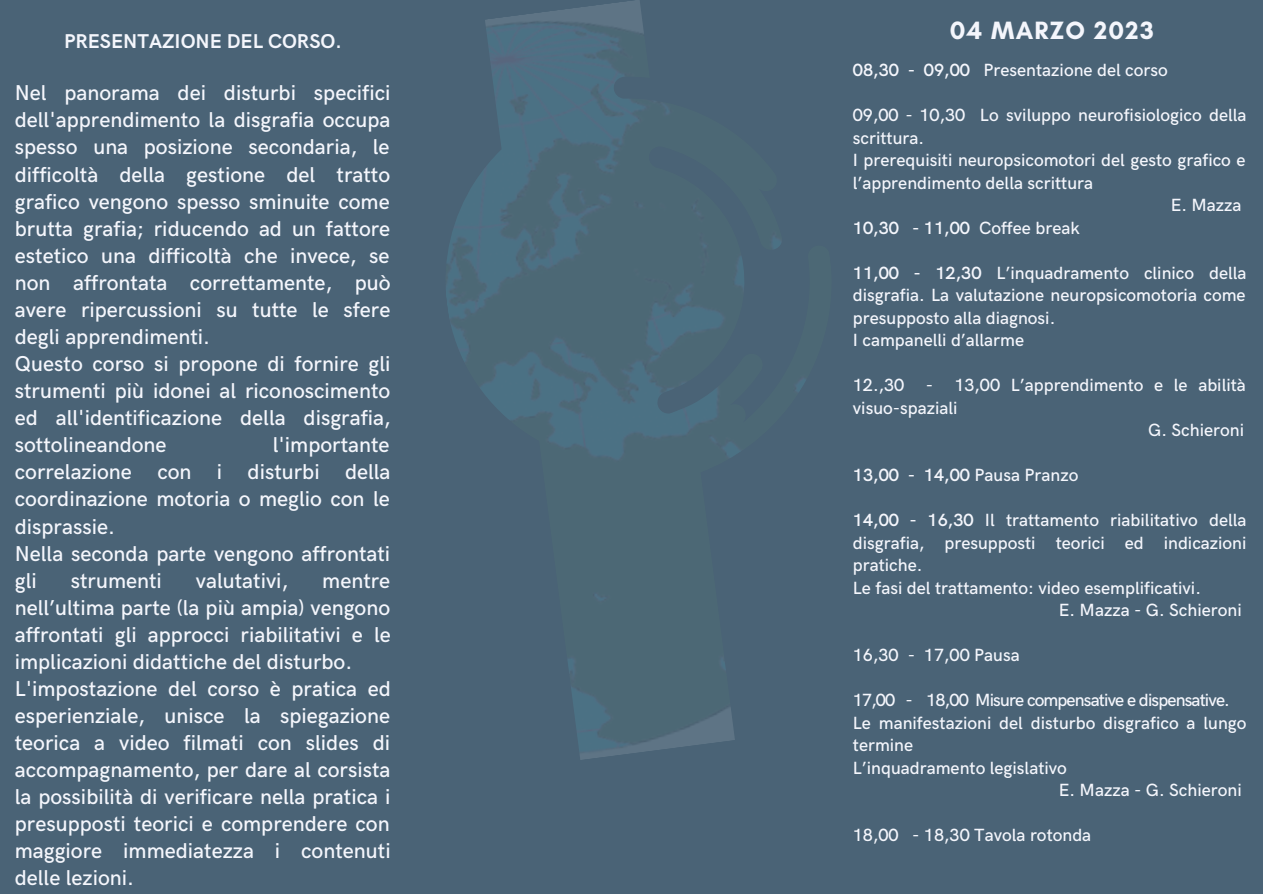
<style>
.page{position:relative;width:1263px;height:894px;background:#fff}
.page>*{position:absolute;margin:0;border:0;box-sizing:border-box;transform-origin:0 0}
.t1{font:700 25.5px "Glacial Indifference";letter-spacing:.05em;color:#f4f6fc}
.t2{font:500 21.6px/27px "HK Grotesk";color:#f4f6fc}
.t3{font:700 20.1px "HK Grotesk";color:#f4f6fc}
.t4{font:500 17.7px/22.5px "HK Grotesk";color:#f4f6fc}
.t5{font:600 17.7px "HK Grotesk";color:#f4f6fc}
.t6{font:500 17.7px "HK Grotesk";letter-spacing:-.05em;color:#f4f6fc}
.s1{font-weight:600}
.s2{font-weight:500}
</style>
<div class="page">
<div style="left:0;top:0;width:1263px;height:893px;background:#4a6376"></div>
<img style="left:446px;top:0;width:360px;height:760px">
<p class="t3" style="left:64px;top:30px;width:279px">PRESENTAZIONE DEL CORSO.</p>
<p class="t2" style="left:15px;top:80px;width:377px">Nel panorama dei disturbi specifici dell'apprendimento la disgrafia occupa spesso una posizione secondaria, le difficoltà della gestione del tratto grafico vengono spesso sminuite come brutta grafia; riducendo ad un fattore estetico una difficoltà che invece, se non affrontata correttamente, può avere ripercussioni su tutte le sfere degli apprendimenti.<br>Questo corso si propone di fornire gli strumenti più idonei al riconoscimento ed all'identificazione della disgrafia, sottolineandone</p>
<p class="t2" style="left:15px;top:432px;width:377px;text-indent:258px">l'importante correlazione con i disturbi della coordinazione motoria o meglio con le disprassie.<br>Nella seconda parte vengono affrontati gli</p>
<p class="t2" style="left:71px;top:567px;width:93px">strumenti</p>
<p class="t2" style="left:196px;top:567px;width:94px">valutativi,</p>
<p class="t2" style="left:15px;top:567px;width:378px;text-indent:307px">mentre nell’ultima parte (la più ampia) vengono affrontati gli approcci riabilitativi e le implicazioni didattiche del disturbo.<br>L'impostazione del corso è pratica ed esperienziale, unisce la spiegazione teorica a video filmati con slides di accompagnamento, per dare al corsista la possibilità di verificare nella pratica i presupposti teorici e comprendere con maggiore immediatezza i contenuti delle lezioni.</p>
<p class="t1" style="left:950px;top:15px;width:205px">04 MARZO 2023</p>
<p class="t4" style="left:853px;top:59px;width:316px"><span class="s1">08,30 - 09,00</span> Presentazione del corso</p>
<p class="t4" style="left:853px;top:104px;width:395px">09,00 - 10,30 Lo sviluppo neurofisiologico della</p>
<p class="t4" style="left:853px;top:127px;width:73px">scrittura.</p>
<p class="t4" style="left:853px;top:149px;width:394px">I prerequisiti neuropsicomotori del gesto grafico e</p>
<p class="t4" style="left:853px;top:172px;width:242px">l’apprendimento della scrittura</p>
<p class="t4" style="left:1171px;top:194px;width:72px">E. Mazza</p>
<p class="t5" style="left:853px;top:217px;width:228px">10,30 - 11,00 <span class="s2">Coffee break</span></p>
<p class="t4" style="left:853px;top:262px;width:395px"><span class="s1">11,00 - 12,30</span> L’inquadramento clinico della disgrafia. La valutazione neuropsicomotoria come presupposto alla diagnosi.<br>I campanelli d’allarme</p>
<p class="t4" style="left:853px;top:374px;width:395px">12.,30 - 13,00 L’apprendimento e le abilità</p>
<p class="t4" style="left:853px;top:397px;width:106px">visuo-spaziali</p>
<p class="t4" style="left:1148px;top:419px;width:97px">G. Schieroni</p>
<p class="t5" style="left:853px;top:465px;width:227px">13,00 - 14,00 <span class="s2">Pausa Pranzo</span></p>
<p class="t4" style="left:853px;top:509px;width:395px"><span class="s1">14,00 - 16,30</span> Il trattamento riabilitativo della</p>
<p class="t4" style="left:853px;top:532px;width:395px">disgrafia, presupposti teorici ed indicazioni</p>
<p class="t4" style="left:853px;top:554px;width:71px">pratiche.</p>
<p class="t4" style="left:853px;top:577px;width:350px">Le fasi del trattamento: video esemplificativi.</p>
<p class="t4" style="left:1059px;top:599px;width:184px">E. Mazza - G. Schieroni</p>
<p class="t4" style="left:853px;top:644px;width:168px">16,30 - 17,00 Pausa</p>
<p class="t6" style="left:853px;top:690px;width:379px">17,00 - 18,00 Misure compensative e dispensative.</p>
<p class="t4" style="left:853px;top:712px;width:395px">Le manifestazioni del disturbo disgrafico a lungo</p>
<p class="t4" style="left:853px;top:734px;width:62px">termine</p>
<p class="t4" style="left:853px;top:757px;width:216px">L’inquadramento legislativo</p>
<p class="t4" style="left:1059px;top:779px;width:184px">E. Mazza - G. Schieroni</p>
<p class="t4" style="left:853px;top:824px;width:240px">18,00 - 18,30 Tavola rotonda</p>
</div>
